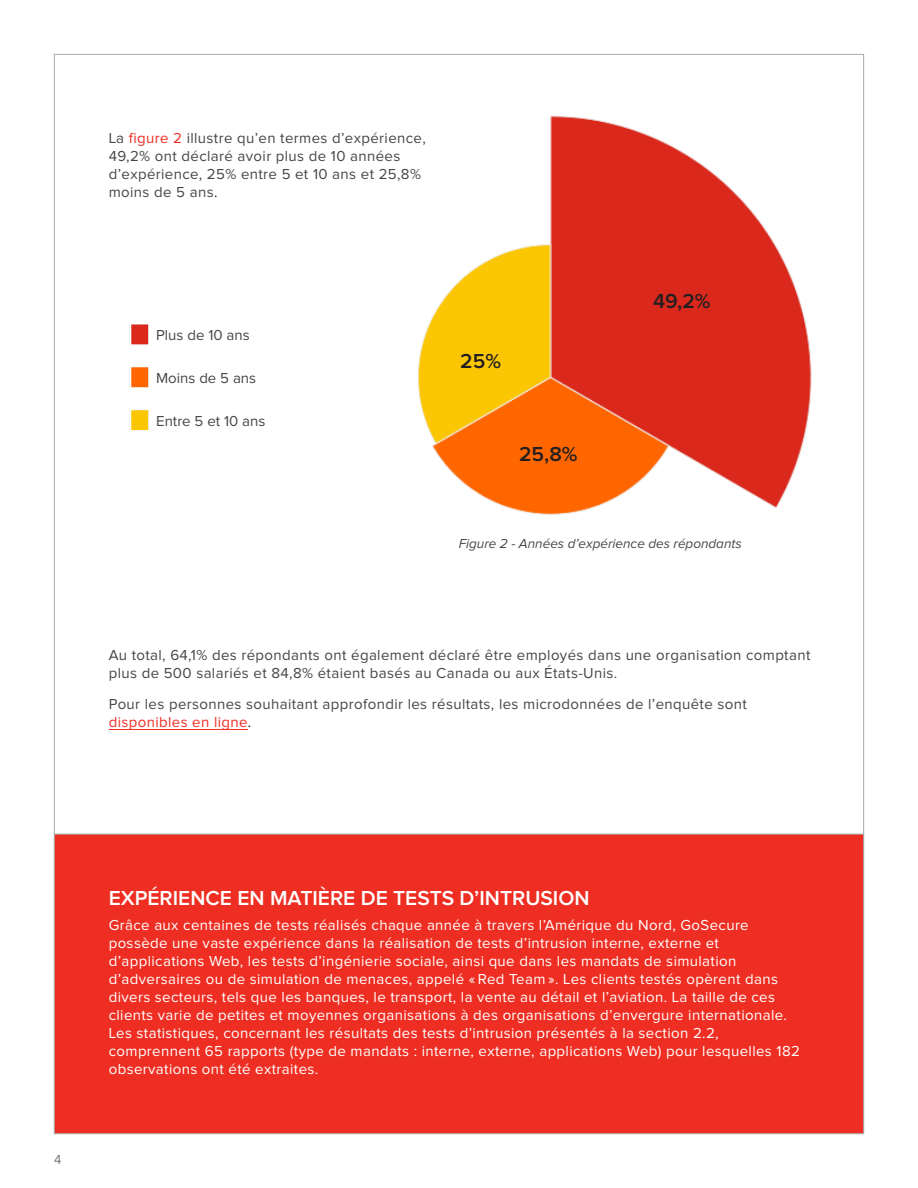
<style>
.page{position:relative;width:918px;height:1188px;background:#fff}
.page>*{position:absolute;margin:0;border:0;box-sizing:border-box;transform-origin:0 0}
.t1{font:600 21px "Proxima Nova";color:#fff}
.t2{font:600 21px "Proxima Nova";color:#231f20}
.t3{font:15px/18px "Proxima Nova";letter-spacing:.025em;color:#fff}
.t4{font:15px/18px "Proxima Nova";letter-spacing:.025em;color:#454646}
.t5{font:15px "Proxima Nova";color:#454646}
.t6{font:italic 13.5px "Proxima Nova";color:#454646}
.t7{font:300 13.5px "Proxima Nova";color:#454646}
.s1{color:#ee2e22}
.s2{color:#231f20}
</style>
<div class="page">
<div style="left:54px;top:834px;width:810px;height:300px;background:#ee2e22"></div>
<hr style="left:109px;top:729px;width:139px;height:1px;background:#ee2e22">
<img style="left:129px;top:116px;width:683px;height:399px">
<div style="left:130px;top:323px;width:21px;height:23px;border:2px solid #fff"></div>
<div style="left:130px;top:365px;width:21px;height:24px;border:2px solid #fff"></div>
<div style="left:130px;top:408px;width:21px;height:24px;border:2px solid #fff"></div>
<p class="t4" style="left:109px;top:129px;width:319px">La <span class="s1">figure 2</span> illustre qu’en termes d’expérience, 49,2% ont déclaré avoir plus de 10 années d’expérience, 25% entre 5 et 10 ans et 25,8% moins de 5 ans<span class="s2">.</span></p>
<p class="t5" style="left:156px;top:328px;width:95px">Plus de 10 ans</p>
<p class="t5" style="left:156px;top:371px;width:102px">Moins de 5 ans</p>
<p class="t5" style="left:156px;top:414px;width:111px">Entre 5 et 10 ans</p>
<h1 class="t2" style="left:460px;top:351px;width:42px">25%</h1>
<h1 class="t2" style="left:519px;top:444px;width:60px">25,8%</h1>
<h1 class="t2" style="left:653px;top:291px;width:59px">49,2%</h1>
<p class="t6" style="left:459px;top:537px;width:284px">Figure 2 - Années d’expérience des répondants</p>
<p class="t4" style="left:109px;top:647px;width:703px">Au total, 64,1% des répondants ont également déclaré être employés dans une organisation comptant plus de 500 salariés et 84,8% étaient basés au Canada ou aux États-Unis.</p>
<p class="t4" style="left:109px;top:696px;width:640px">Pour les personnes souhaitant approfondir les résultats, les microdonnées de l’enquête sont <span class="s1">disponibles en ligne</span><span class="s2">.</span></p>
<p class="t7" style="left:54px;top:1153px;width:9px">4</p>
<h1 class="t1" style="left:109px;top:889px;width:482px">EXPÉRIENCE EN MATIÈRE DE TESTS D’INTRUSION</h1>
<p class="t3" style="left:109px;top:916px;width:693px">Grâce aux centaines de tests réalisés chaque année à travers l’Amérique du Nord, GoSecure possède une vaste expérience dans la réalisation de tests d’intrusion interne, externe et d’applications Web, les tests d’ingénierie sociale, ainsi que dans les mandats de simulation d’adversaires ou de simulation de menaces, appelé « Red Team ». Les clients testés opèrent dans divers secteurs, tels que les banques, le transport, la vente au détail et l’aviation. La taille de ces clients varie de petites et moyennes organisations à des organisations d’envergure internationale.<br>Les statistiques, concernant les résultats des tests d’intrusion présentés à la section 2.2, comprennent 65 rapports (type de mandats : interne, externe, applications Web) pour lesquelles 182 observations ont été extraites.</p>
</div>
